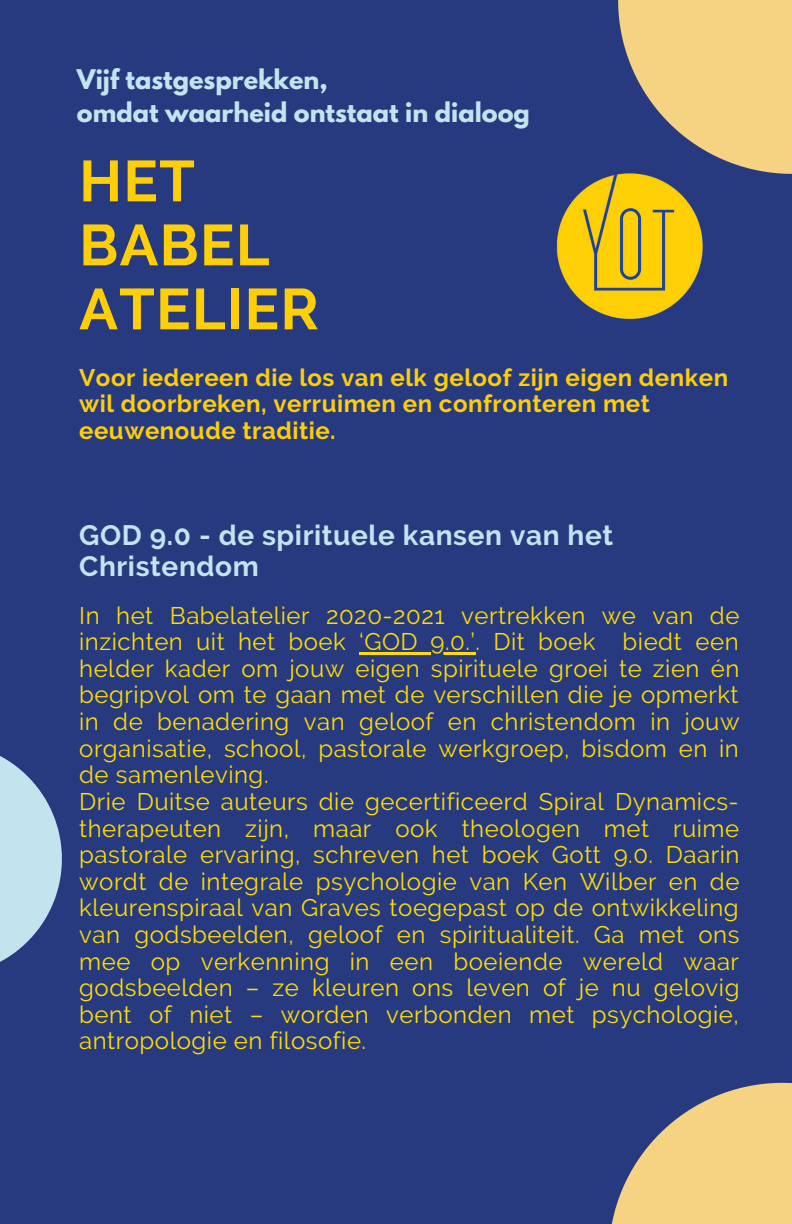
<style>
.page{position:relative;width:792px;height:1224px;background:#283a7f}
.page>*{position:absolute;margin:0;border:0;box-sizing:border-box;transform-origin:0 0}
.t1{font:700 57.6px/64px "Raleway";letter-spacing:.02em;color:#fecf07}
.t2{font:700 28px/30.8px "Raleway";letter-spacing:.02em;color:#c1e4ee}
.t3{font:24px/26.6px "Raleway";letter-spacing:.02em;color:#ffdd01}
.t4{font:700 24px/26.6px "Raleway";letter-spacing:.02em;color:#fecf07}
.t5{font:700 24px/32.8px "League Spartan";color:#c1e4ee}
</style>
<div class="page">
<svg style="left:611px;top:1083px;width:181px;height:141px"></svg>
<svg style="left:0;top:756px;width:62px;height:206px"></svg>
<svg style="left:618px;top:0;width:174px;height:174px"></svg>
<img style="left:556px;top:161px;width:157px;height:158px">
<hr style="left:359px;top:652px;width:117px;height:3px;background:#ffdd01">
<p class="t5" style="left:77px;top:66px;width:454px">Vijf tastgesprekken,<br>omdat waarheid ontstaat in dialoog</p>
<h1 class="t1" style="left:79px;top:149px;width:241px">HET<br>BABEL<br>ATELIER</h1>
<p class="t4" style="left:79px;top:364px;width:650px">Voor iedereen die los van elk geloof zijn eigen denken wil doorbreken, verruimen en confronteren met eeuwenoude traditie.</p>
<p class="t2" style="left:79px;top:520px;width:536px">GOD 9.0 - de spirituele kansen van het<br>Christendom</p>
<p class="t3" style="left:79px;top:602px;width:662px">In het Babelatelier 2020-2021 vertrekken we van de inzichten uit het boek ‘GOD 9.0.’. Dit boek biedt een helder kader om jouw eigen spirituele groei te zien én begripvol om te gaan met de verschillen die je opmerkt in de benadering van geloof en christendom in jouw organisatie, school, pastorale werkgroep, bisdom en in de samenleving.<br>Drie Duitse auteurs die gecertificeerd Spiral Dynamics&shy;therapeuten zijn, maar ook theologen met ruime pastorale ervaring, schreven het boek Gott 9.0. Daarin wordt de integrale psychologie van Ken Wilber en de kleurenspiraal van Graves toegepast op de ontwikkeling van godsbeelden, geloof en spiritualiteit. Ga met ons mee op verkenning in een boeiende wereld waar godsbeelden – ze kleuren ons leven of je nu gelovig bent of niet – worden verbonden met psychologie, antropologie en filosofie.</p>
</div>
